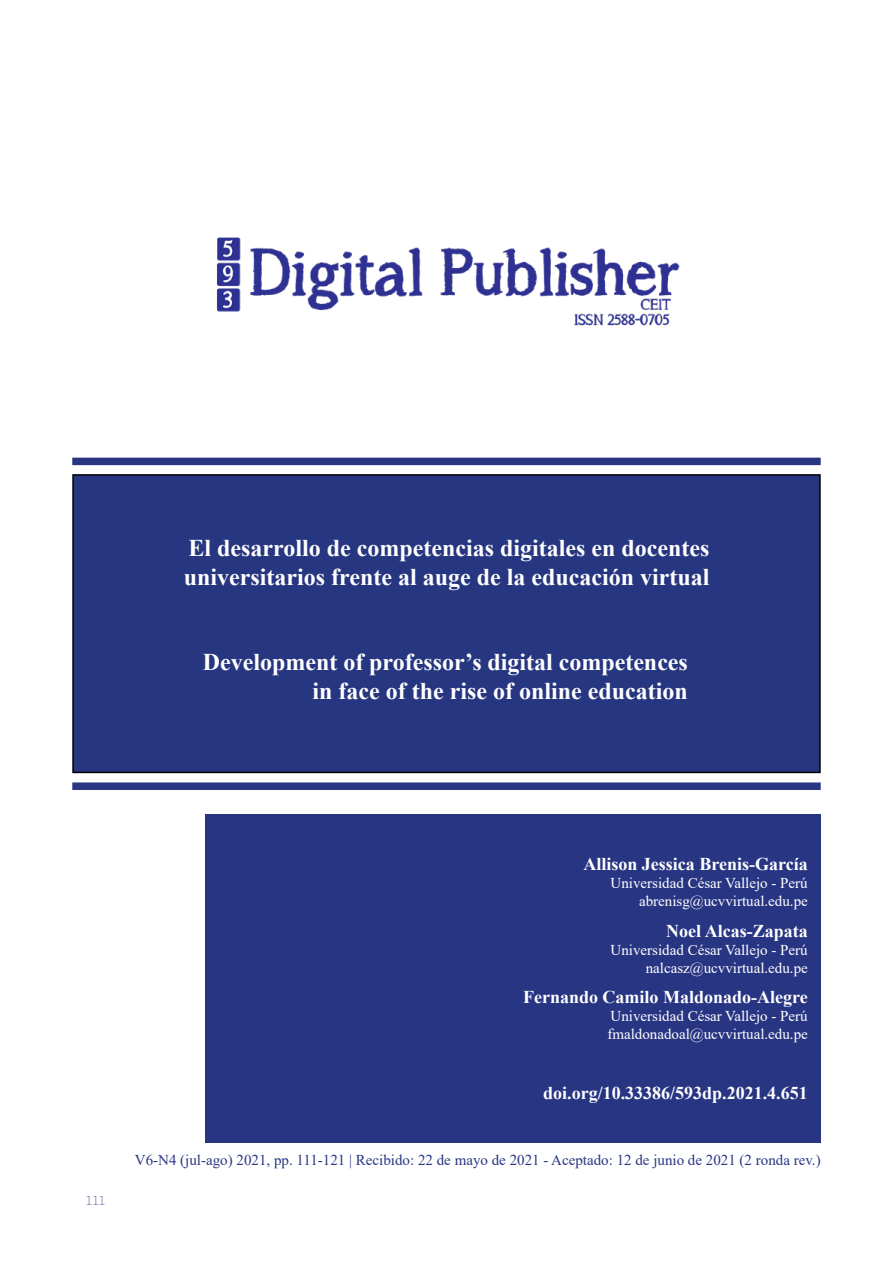
<style>
.page{position:relative;width:893px;height:1263px;background:#fff}
.page>*{position:absolute;margin:0;border:0;box-sizing:border-box;transform-origin:0 0}
.t1{font:700 24px/28.8px "Times New Roman";color:#fff}
.t2{font:700 18px "Times New Roman";color:#fff}
.t3{font:200 18px "Archer";color:#283583}
.t4{font:15px/18px "Times New Roman";color:#fff;text-align:right}
.t5{font:15px "Times New Roman";color:#283583}
</style>
<div class="page">
<img style="left:217px;top:237px;width:463px;height:89px">
<div style="left:72px;top:458px;width:749px;height:7px;background:#283583"></div>
<div style="left:72px;top:782px;width:749px;height:8px;background:#283583"></div>
<div style="left:73px;top:475px;width:747px;height:297px;background:#273680"></div>
<div style="left:72px;top:474px;width:749px;height:299px;border:2px solid #000"></div>
<div style="left:205px;top:814px;width:615px;height:329px;background:#283583"></div>
<p class="t1" style="left:184px;top:533px;width:527px">El desarrollo de competencias digitales en docentes universitarios frente al auge de la educación virtual</p>
<p class="t1" style="left:203px;top:646px;width:487px;text-align:right">Development of professor’s digital competences in face of the rise of online education</p>
<p class="t3" style="left:86px;top:1188px;width:21px">111</p>
<p class="t2" style="left:583px;top:851px;width:226px">Allison Jessica Brenis-García</p>
<p class="t4" style="left:611px;top:874px;width:199px">Universidad César Vallejo - Perú abrenisg@ucvvirtual.edu.pe</p>
<p class="t2" style="left:666px;top:917px;width:143px">Noel Alcas-Zapata</p>
<p class="t4" style="left:611px;top:940px;width:199px">Universidad César Vallejo - Perú nalcasz@ucvvirtual.edu.pe</p>
<p class="t2" style="left:523px;top:984px;width:286px">Fernando Camilo Maldonado-Alegre</p>
<p class="t4" style="left:607px;top:1006px;width:202px;text-align:left">Universidad César Vallejo - Perú fmaldonadoal@ucvvirtual.edu.pe</p>
<p class="t2" style="left:543px;top:1080px;width:266px">doi.org/10.33386/593dp.2021.4.651</p>
<p class="t5" style="left:135px;top:1149px;width:687px">V6-N4 (jul-ago) 2021, pp. 111-121 | Recibido: 22 de mayo de 2021 - Aceptado: 12 de junio de 2021 (2 ronda rev.)</p>
</div>
